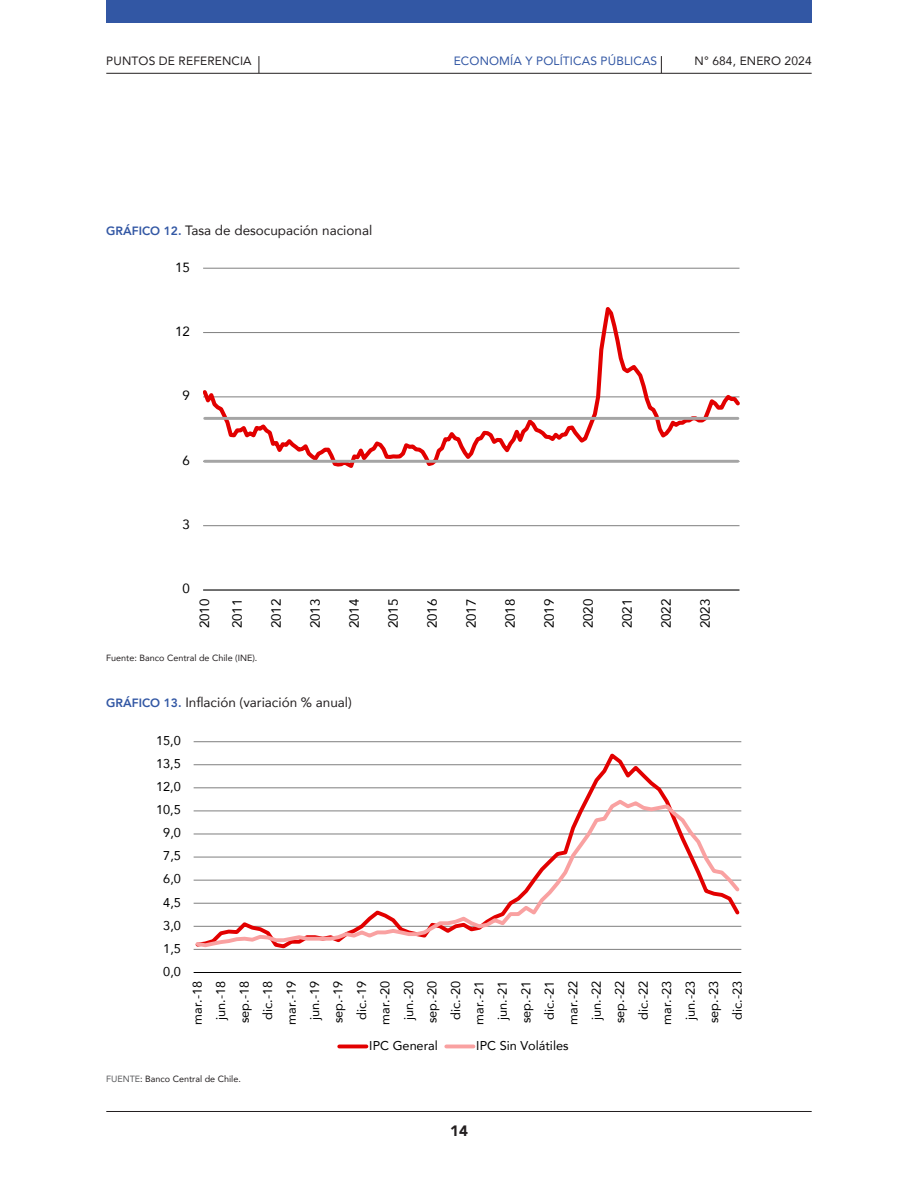
<style>
.page{position:relative;width:918px;height:1188px;background:#fff}
.page>*{position:absolute;margin:0;border:0;box-sizing:border-box;transform-origin:0 0}
.t1{font:900 15px "Avenir";color:#231f20}
.tit_graf_cuadros{font:13.5px "Avenir";color:#231f20}
.t2{font:13.35px "Avenir";letter-spacing:.005em;color:#000}
.t3{font:12.75px/23.4px "Avenir";letter-spacing:.005em;color:#000;text-align:center}
.t4{font:12px "Avenir";letter-spacing:.01em;color:#231f20}
.t5{font:12px "Avenir";letter-spacing:.01em;color:#3257a4}
.text_fuente{font:9px "Avenir";color:#231f20}
.s1{font-weight:800;font-size:12px;color:#3257a4}
.s2{color:#57585a}
</style>
<div class="page">
<hr style="left:106px;top:1111px;width:706px;height:1px;background:#231f20">
<div style="left:106px;top:0;width:706px;height:23px;background:#3257a4"></div>
<hr style="left:106px;top:73px;width:706px;height:1px;background:#231f20">
<svg style="left:259px;top:56px;width:1px;height:17px"></svg>
<svg style="left:661px;top:56px;width:1px;height:17px"></svg>
<hr style="left:203px;top:525px;width:537px;height:1px;background:#7f7f7f">
<hr style="left:203px;top:268px;width:537px;height:1px;background:#7f7f7f">
<hr style="left:203px;top:589px;width:537px;height:2px;background:#000">
<svg style="left:203px;top:307px;width:537px;height:161px"></svg>
<hr style="left:205px;top:417px;width:533px;height:3px;background:#a5a5a5">
<hr style="left:205px;top:460px;width:533px;height:3px;background:#a5a5a5">
<hr style="left:194px;top:741px;width:547px;height:1px;background:#7f7f7f">
<hr style="left:194px;top:972px;width:547px;height:1px;background:#000">
<svg style="left:193px;top:753px;width:549px;height:197px"></svg>
<svg style="left:193px;top:797px;width:549px;height:152px"></svg>
<hr style="left:339px;top:1045px;width:27px;height:3px;background:#e20000">
<hr style="left:446px;top:1045px;width:27px;height:3px;background:#f9a1a1">
<p class="t4" style="left:106px;top:51px;width:147px">PUNTOS DE REFERENCIA</p>
<p class="t5" style="left:454px;top:51px;width:205px">ECONOMÍA Y POLÍTICAS PÚBLICAS</p>
<p class="t4" style="left:695px;top:52px;width:119px">N° 684, ENERO 2024</p>
<p class="tit_graf_cuadros" style="left:106px;top:219px;width:267px"><span class="s1">GRÁFICO 12.</span> Tasa de desocupación nacional</p>
<p class="t2" style="left:175px;top:256px;width:16px">15</p>
<p class="t2" style="left:175px;top:321px;width:16px">12</p>
<p class="t2" style="left:183px;top:385px;width:9px">9</p>
<p class="t2" style="left:183px;top:449px;width:9px">6</p>
<p class="t2" style="left:183px;top:514px;width:9px">3</p>
<p class="t2" style="left:183px;top:578px;width:9px">0</p>
<p class="t2" style="left:194px;top:628px;width:31px;rotate:-90deg">2010</p>
<p class="t2" style="left:226px;top:628px;width:31px;rotate:-90deg">2011</p>
<p class="t2" style="left:265px;top:628px;width:31px;rotate:-90deg">2012</p>
<p class="t2" style="left:304px;top:628px;width:31px;rotate:-90deg">2013</p>
<p class="t2" style="left:343px;top:628px;width:31px;rotate:-90deg">2014</p>
<p class="t2" style="left:382px;top:628px;width:31px;rotate:-90deg">2015</p>
<p class="t2" style="left:421px;top:628px;width:31px;rotate:-90deg">2016</p>
<p class="t2" style="left:460px;top:628px;width:31px;rotate:-90deg">2017</p>
<p class="t2" style="left:499px;top:628px;width:31px;rotate:-90deg">2018</p>
<p class="t2" style="left:539px;top:628px;width:31px;rotate:-90deg">2019</p>
<p class="t2" style="left:578px;top:628px;width:31px;rotate:-90deg">2020</p>
<p class="t2" style="left:617px;top:628px;width:31px;rotate:-90deg">2021</p>
<p class="t2" style="left:656px;top:628px;width:31px;rotate:-90deg">2022</p>
<p class="t2" style="left:695px;top:628px;width:31px;rotate:-90deg">2023</p>
<p class="text_fuente" style="left:106px;top:651px;width:153px">Fuente: Banco Central de Chile (INE).</p>
<p class="tit_graf_cuadros" style="left:106px;top:691px;width:247px"><span class="s1">GRÁFICO 13.</span> Inflación (variación % anual)</p>
<p class="t3" style="left:156px;top:728px;width:26px">15,0</p>
<p class="t3" style="left:156px;top:752px;width:26px">13,5</p>
<p class="t3" style="left:156px;top:775px;width:26px">12,0</p>
<p class="t3" style="left:156px;top:798px;width:26px">10,5</p>
<p class="t3" style="left:163px;top:821px;width:19px">9,0</p>
<p class="t3" style="left:163px;top:844px;width:19px">7,5</p>
<p class="t3" style="left:163px;top:867px;width:19px">6,0</p>
<p class="t3" style="left:163px;top:890px;width:19px">4,5</p>
<p class="t3" style="left:163px;top:913px;width:19px">3,0</p>
<p class="t3" style="left:163px;top:936px;width:19px">1,5</p>
<p class="t3" style="left:163px;top:959px;width:19px">0,0</p>
<p class="t3" style="left:185px;top:1025px;width:45px;rotate:-90deg">mar.-18 jun.-18 sep.-18 dic.-18 mar.-19 jun.-19 sep.-19 dic.-19 mar.-20 jun.-20 sep.-20 dic.-20 mar.-21 jun.-21 sep.-21 dic.-21 mar.-22 jun.-22 sep.-22 dic.-22 mar.-23 jun.-23 sep.-23 dic.-23</p>
<p class="t3" style="left:369px;top:1033px;width:70px">IPC General</p>
<p class="t3" style="left:476px;top:1033px;width:94px">IPC Sin Volátiles</p>
<p class="text_fuente" style="left:106px;top:1071px;width:136px"><span class="s2">FUENTE</span>: Banco Central de Chile.</p>
<p class="t1" style="left:450px;top:1118px;width:19px">14</p>
</div>
